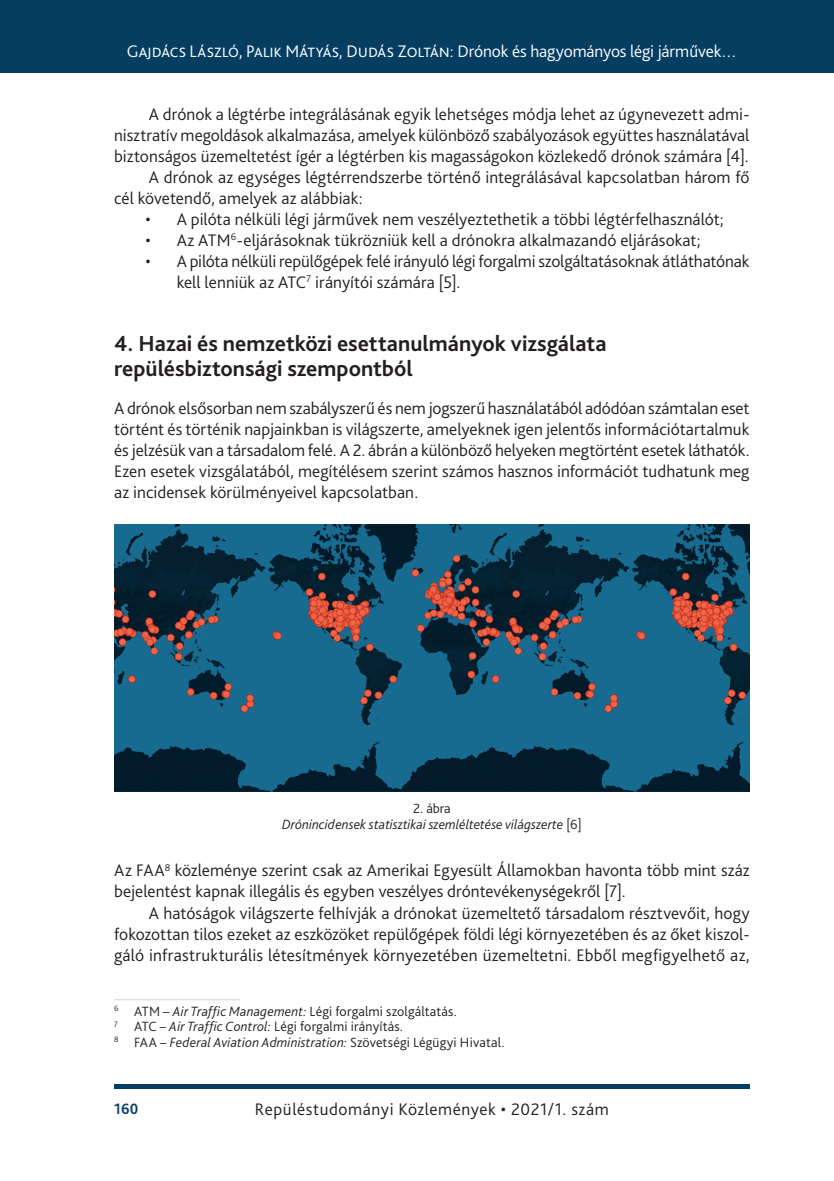
<style>
.page{position:relative;width:834px;height:1181px;background:#fff}
.page>*{position:absolute;margin:0;border:0;box-sizing:border-box;transform-origin:0 0}
._1_1__Head_bold_13{font:700 22.75px/24.5px "Bliss Pro";color:#231f20}
._1__Body{font:300 17.5px/21px "Bliss Pro";letter-spacing:.005em;color:#231f20;text-align:justify}
._2__Body_1st_paragra{font:300 17.5px/21px "Bliss Pro";color:#231f20;text-align:justify}
.Bullett_üres{font:300 17.5px/21px "Bliss Pro";letter-spacing:-.005em;color:#231f20}
.t1{font:300 17.5px "Bliss Pro";letter-spacing:-.005em;color:#fff}
._2__Body_1st_paragra-2{font:300 17.5px "Bliss Pro";letter-spacing:.03em;color:#231f20}
.t2{font:700 15.75px "Bliss Pro";color:#063e62;scale:.95 1}
.Footnote_text{font:300 14px "Bliss Pro";letter-spacing:.005em;color:#231f20}
.Footnote_text-2{font:italic 300 14px "Bliss Pro";letter-spacing:.015em;color:#231f20}
.Ábra__képalárás{font:italic 300 14px "Bliss Pro";color:#231f20}
.Ábra_címe{font:300 14px "Bliss Pro";color:#231f20}
.s1{font-style:normal}
.s2{font-style:italic}
</style>
<div class="page">
<div style="left:0;top:0;width:833px;height:73px;background:#063e62"></div>
<hr style="left:833px;top:0;width:1px;height:73px;background:#063e62">
<div style="left:114px;top:1084px;width:635px;height:5px;background:#063e62"></div>
<img style="left:114px;top:524px;width:635px;height:267px">
<hr style="left:114px;top:999px;width:126px;height:1px;background:#d1d2d4">
<p class="t1" style="left:127px;top:41px;width:611px">Gajdács László, Palik Mátyás, Dudás Zoltán: Drónok és hagyományos légi járművek…</p>
<p class="_1__Body" style="left:114px;top:103px;width:636px;text-indent:35px">A drónok a légtérbe integrálásának egyik lehetséges módja lehet az úgynevezett admi&shy;nisztratív megoldások alkalmazása, amelyek különböző szabályozások együttes használatával biztonságos üzemeltetést ígér a légtérben kis magasságokon közlekedő drónok számára [4].</p>
<p class="_1__Body" style="left:114px;top:166px;width:636px;text-indent:35px">A drónok az egységes légtérrendszerbe történő integrálásával kapcsolatban három fő cél követendő, amelyek az alábbiak:</p>
<p class="Bullett_üres" style="left:145px;top:208px;width:579px">• A pilóta nélküli légi járművek nem veszélyeztethetik a többi légtérfelhasználót;</p>
<p class="Bullett_üres" style="left:145px;top:229px;width:556px">• Az ATM<sup>6</sup>-eljárásoknak tükrözniük kell a drónokra alkalmazandó eljárásokat;</p>
<p class="Bullett_üres" style="left:177px;top:250px;width:574px;text-indent:-31px">• A pilóta nélküli repülőgépek felé irányuló légi forgalmi szolgáltatásoknak átláthatónak kell lenniük az ATC<sup>7</sup> irányítói számára [5].</p>
<p class="_1_1__Head_bold_13" style="left:114px;top:331px;width:494px">4. Hazai és nemzetközi esettanulmányok vizsgálata repülésbiztonsági szempontból</p>
<p class="_2__Body_1st_paragra" style="left:114px;top:397px;width:637px">A drónok elsősorban nem szabályszerű és nem jogszerű használatából adódóan számtalan eset történt és történik napjainkban is világszerte, amelyeknek igen jelentős információtartalmuk és jelzésük van a társadalom felé. A -2. ábrán a különböző helyeken megtörtént esetek láthatók.<br>Ezen esetek vizsgálatából, megítélésem szerint számos hasznos információt tudhatunk meg az incidensek körülményeivel kapcsolatban.</p>
<p class="Ábra_címe" style="left:413px;top:800px;width:39px">2. ábra</p>
<p class="Ábra__képalárás" style="left:282px;top:816px;width:301px">Drónincidensek statisztikai szemléltetése világszerte <span class="s1">[6]</span></p>
<p class="_2__Body_1st_paragra" style="left:114px;top:859px;width:637px">Az FAA<sup>8</sup> közleménye szerint csak az Amerikai Egyesült Államokban havonta több mint száz bejelentést kapnak illegális és egyben veszélyes dróntevékenységekről [7].</p>
<p class="_1__Body" style="left:114px;top:901px;width:637px;text-indent:35px">A hatóságok világszerte felhívják a drónokat üzemeltető társadalom résztvevőit, hogy fokozottan tilos ezeket az eszközöket repülőgépek földi légi környezetében és az őket kiszol&shy;gáló infrastrukturális létesítmények környezetében üzemeltetni. Ebből megfigyelhető az,</p>
<p class="Footnote_text" style="left:114px;top:1002px;width:344px"><sup>6</sup> ATM – <span class="s2">Air Traffic Management:</span> Légi forgalmi szolgáltatás.</p>
<p class="Footnote_text" style="left:114px;top:1018px;width:290px"><sup>7</sup> ATC – <span class="s2">Air Traffic Control:</span> Légi forgalmi irányítás.</p>
<p class="Footnote_text-2" style="left:114px;top:1033px;width:392px"><sup>8</sup> <span class="s1">FAA –</span> Federal Aviation Administration: <span class="s1">Szövetségi Légügyi Hivatal.</span></p>
<p class="t2" style="left:114px;top:1099px;width:27px">160</p>
<p class="_2__Body_1st_paragra-2" style="left:255px;top:1098px;width:355px">Repüléstudományi Közlemények • 2021/1. szám</p>
</div>
